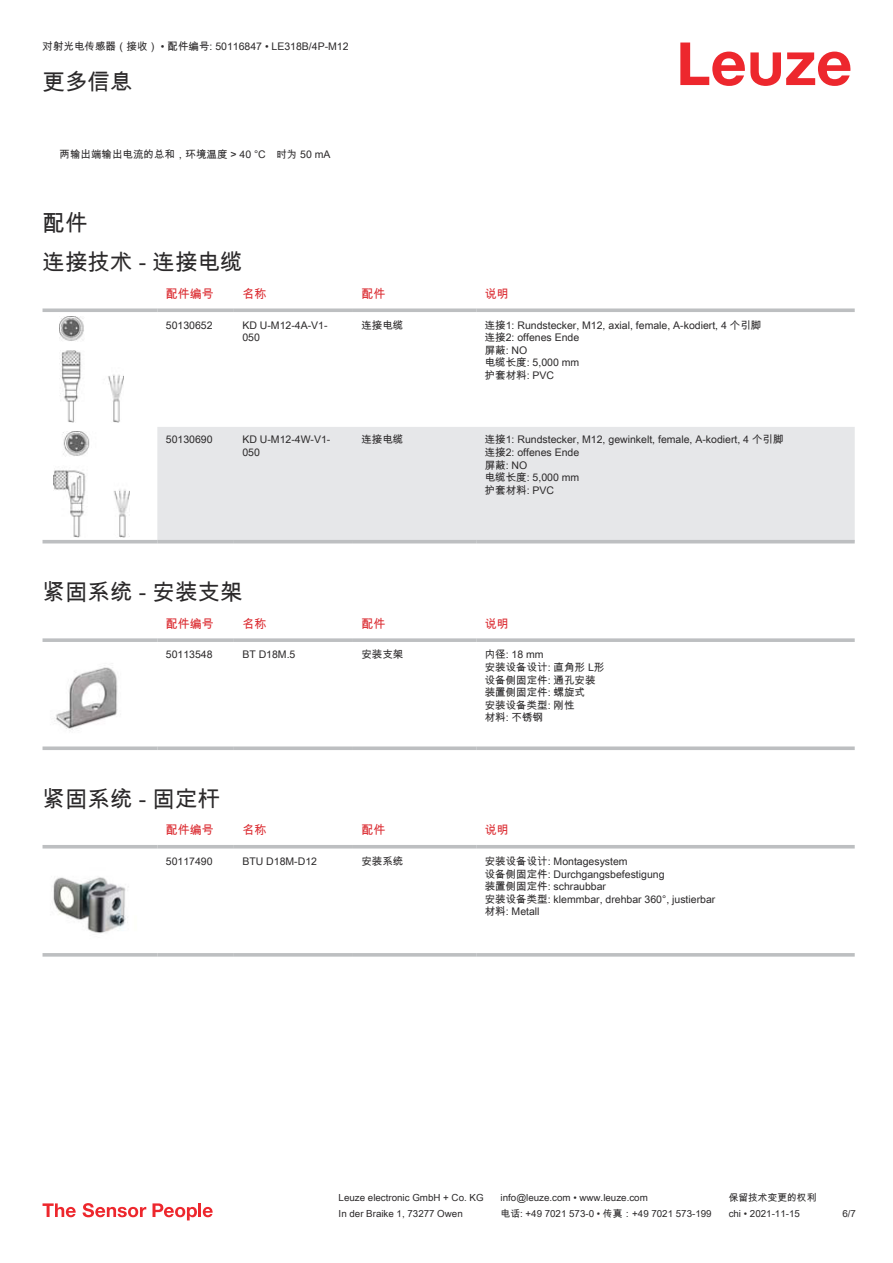
<style>
.page{position:relative;width:893px;height:1263px;background:#fff}
.page>*{position:absolute;margin:0;border:0;box-sizing:border-box;transform-origin:0 0}
.t1{font:22.5px/38.7px "Arial Unicode MS";color:#2b292a}
.t2{font:12px "Arial Unicode MS";color:#db2a30}
.t3{font:10.5px/12.6px "Arial Unicode MS";color:#2b292a}
.t4{font:9.75px "Arial Unicode MS";color:#2b292a}
</style>
<div class="page">
<svg style="left:680px;top:43px;width:170px;height:43px"></svg>
<svg style="left:43px;top:474px;width:812px;height:70px"></svg>
<div style="left:157px;top:427px;width:698px;height:113px;background:#e6e7e9"></div>
<svg style="left:43px;top:308px;width:114px;height:4px"></svg>
<svg style="left:157px;top:308px;width:77px;height:4px"></svg>
<svg style="left:234px;top:308px;width:119px;height:4px"></svg>
<svg style="left:353px;top:308px;width:123px;height:4px"></svg>
<svg style="left:476px;top:308px;width:379px;height:4px;background:#c5c6c8"></svg>
<hr style="left:43px;top:540px;width:114px;height:3px;background:#bdbfc1">
<hr style="left:157px;top:540px;width:77px;height:3px;background:#bdbfc1">
<hr style="left:234px;top:540px;width:119px;height:3px;background:#bdbfc1">
<hr style="left:353px;top:540px;width:123px;height:3px;background:#bdbfc1">
<hr style="left:476px;top:540px;width:379px;height:3px;background:#bdbfc1">
<img style="left:59px;top:316px;width:65px;height:107px">
<img style="left:54px;top:431px;width:75px;height:106px">
<svg style="left:43px;top:638px;width:114px;height:4px"></svg>
<svg style="left:157px;top:638px;width:77px;height:4px"></svg>
<svg style="left:234px;top:638px;width:119px;height:4px"></svg>
<svg style="left:353px;top:638px;width:123px;height:4px"></svg>
<svg style="left:476px;top:638px;width:379px;height:4px;background:#c3c5c7"></svg>
<svg style="left:43px;top:746px;width:114px;height:4px"></svg>
<svg style="left:157px;top:746px;width:77px;height:4px"></svg>
<svg style="left:234px;top:746px;width:119px;height:4px"></svg>
<svg style="left:353px;top:746px;width:123px;height:4px"></svg>
<svg style="left:476px;top:746px;width:379px;height:4px;background:#c5c6c8"></svg>
<img style="left:54px;top:667px;width:64px;height:64px">
<svg style="left:43px;top:848px;width:812px;height:1px"></svg>
<hr style="left:43px;top:845px;width:114px;height:3px;background:#bdbfc1">
<hr style="left:157px;top:845px;width:77px;height:3px;background:#bdbfc1">
<hr style="left:234px;top:845px;width:119px;height:3px;background:#bdbfc1">
<hr style="left:353px;top:845px;width:123px;height:3px;background:#bdbfc1">
<hr style="left:476px;top:845px;width:379px;height:3px;background:#bdbfc1">
<svg style="left:43px;top:953px;width:114px;height:4px"></svg>
<svg style="left:157px;top:953px;width:77px;height:4px"></svg>
<svg style="left:234px;top:953px;width:119px;height:4px"></svg>
<svg style="left:353px;top:953px;width:123px;height:4px"></svg>
<svg style="left:476px;top:953px;width:379px;height:4px;background:#c3c5c7"></svg>
<img style="left:53px;top:877px;width:75px;height:57px">
<svg style="left:43px;top:1203px;width:33px;height:14px"></svg>
<svg style="left:83px;top:1203px;width:63px;height:14px"></svg>
<svg style="left:153px;top:1203px;width:44px;height:17px"></svg>
<hr style="left:198px;top:1203px;width:3px;height:14px;background:#ed272d">
<svg style="left:203px;top:1207px;width:10px;height:10px"></svg>
<p class="t3" style="left:43px;top:40px;width:308px">对射光电传感器（接收） • 配件编号: 50116847 • LE318B/4P-M12</p>
<h1 class="t1" style="left:43px;top:62px;width:91px">更多信息</h1>
<p class="t3" style="left:60px;top:148px;width:273px">两输出端输出电流的总和，环境温度 &gt; 40 °C　时为 50 mA</p>
<h1 class="t1" style="left:43px;top:204px;width:202px">配件<br>连接技术 - 连接电缆</h1>
<p class="t2" style="left:166px;top:285px;width:49px">配件编号</p>
<p class="t2" style="left:242px;top:285px;width:25px">名称</p>
<p class="t2" style="left:361px;top:285px;width:25px">配件</p>
<p class="t2" style="left:485px;top:285px;width:25px">说明</p>
<p class="t3" style="left:166px;top:318px;width:48px">50130652</p>
<p class="t3" style="left:242px;top:318px;width:87px">KD U-M12-4A-V1-<br>050</p>
<p class="t3" style="left:361px;top:318px;width:43px">连接电缆</p>
<p class="t3" style="left:485px;top:318px;width:278px">连接1: Rundstecker, M12, axial, female, A-kodiert, 4 个引脚连接2: offenes Ende<br>屏蔽: NO<br>电缆长度: 5,000 mm<br>护套材料: PVC</p>
<p class="t3" style="left:166px;top:433px;width:48px">50130690</p>
<p class="t3" style="left:242px;top:433px;width:90px">KD U-M12-4W-V1-<br>050</p>
<p class="t3" style="left:361px;top:433px;width:43px">连接电缆</p>
<p class="t3" style="left:485px;top:433px;width:300px">连接1: Rundstecker, M12, gewinkelt, female, A-kodiert, 4 个引脚连接2: offenes Ende<br>屏蔽: NO<br>电缆长度: 5,000 mm<br>护套材料: PVC</p>
<h1 class="t1" style="left:43px;top:572px;width:202px">紧固系统 - 安装支架</h1>
<p class="t2" style="left:166px;top:615px;width:49px">配件编号</p>
<p class="t2" style="left:242px;top:615px;width:25px">名称</p>
<p class="t2" style="left:361px;top:615px;width:25px">配件</p>
<p class="t2" style="left:485px;top:615px;width:25px">说明</p>
<p class="t3" style="left:166px;top:648px;width:48px">50113548</p>
<p class="t3" style="left:242px;top:648px;width:55px">BT D18M.5</p>
<p class="t3" style="left:361px;top:648px;width:43px">安装支架</p>
<p class="t3" style="left:485px;top:648px;width:121px">内径: 18 mm<br>安装设备设计: 直角形 L形设备侧固定件: 通孔安装装置侧固定件: 螺旋式<br>安装设备类型: 刚性<br>材料: 不锈钢</p>
<h1 class="t1" style="left:43px;top:779px;width:179px">紧固系统 - 固定杆</h1>
<p class="t2" style="left:166px;top:821px;width:49px">配件编号</p>
<p class="t2" style="left:242px;top:821px;width:25px">名称</p>
<p class="t2" style="left:361px;top:821px;width:25px">配件</p>
<p class="t2" style="left:485px;top:821px;width:25px">说明</p>
<p class="t3" style="left:166px;top:855px;width:48px">50117490</p>
<p class="t3" style="left:242px;top:855px;width:76px">BTU D18M-D12</p>
<p class="t3" style="left:361px;top:855px;width:43px">安装系统</p>
<p class="t3" style="left:485px;top:855px;width:232px">安装设备设计: Montagesystem<br>设备侧固定件: Durchgangsbefestigung<br>装置侧固定件: schraubbar<br>安装设备类型: klemmbar, drehbar 360°, justierbar材料: Metall</p>
<p class="t4" style="left:339px;top:1191px;width:146px">Leuze electronic GmbH + Co. KG</p>
<p class="t4" style="left:501px;top:1191px;width:149px">info@leuze.com • www.leuze.com</p>
<p class="t4" style="left:729px;top:1191px;width:89px">保留技术变更的权利</p>
<p class="t4" style="left:339px;top:1206px;width:126px">In der Braike 1, 73277 Owen</p>
<p class="t4" style="left:501px;top:1206px;width:212px">电话: +49 7021 573-0 • 传真：+49 7021 573-199</p>
<p class="t4" style="left:729px;top:1206px;width:73px">chi • 2021-11-15</p>
<p class="t4" style="left:842px;top:1206px;width:15px">6 /7</p>
</div>
